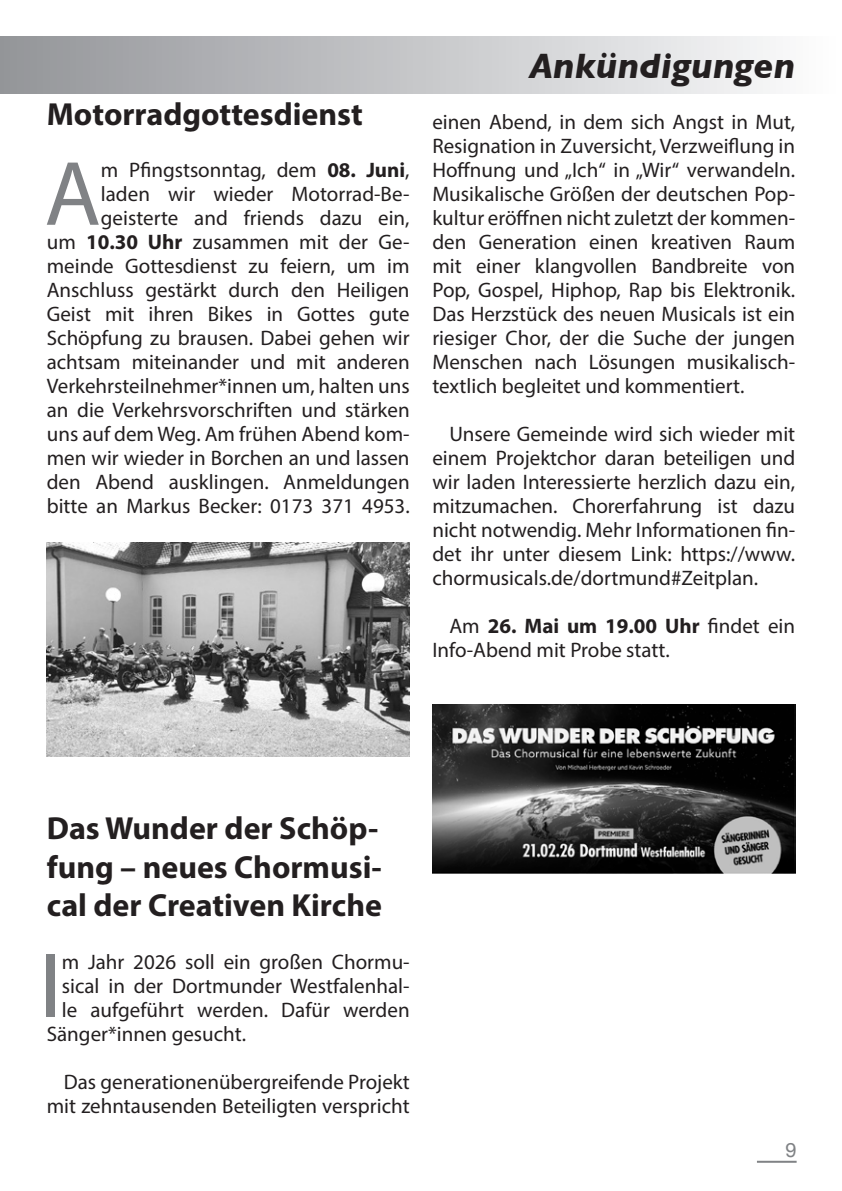
<style>
.page{position:relative;width:842px;height:1191px;background:#fff}
.page>*{position:absolute;margin:0;border:0;box-sizing:border-box;transform-origin:0 0}
.t1{font:92.2px "Myriad Pro";color:#808285}
.t2{font:italic 700 36px "Gill Sans";color:#231f20}
.t3{font:700 32px/38.4px "Myriad Pro";color:#231f20;text-align:justify}
.t4{font:21px/24px "Myriad Pro";color:#231f20;text-align:right}
.t5{font:20px "Helvetica Neue";color:#808285}
.s1{font-weight:700}
</style>
<div class="page">
<hr style="left:757px;top:1160px;width:40px;height:2px;background:#808285">
<div style="left:0;top:37px;width:842px;height:57px;background:linear-gradient(to right,#939498,#fdfdfe)"></div>
<img style="left:47px;top:542px;width:363px;height:214px">
<img style="left:432px;top:705px;width:363px;height:168px">
<h3 class="t3" style="left:47px;top:94px;width:318px">Motorradgottesdienst</h3>
<h1 class="t1" style="left:44px;top:137px;width:58px">A</h1>
<p class="t4" style="left:47px;top:157px;width:364px">m Pfingstsonntag, dem <span class="s1">08. Juni</span>, laden wir wieder Motorrad-Be&shy;geisterte and friends dazu ein,<br>um <span class="s1">10.30 Uhr</span> zusammen mit der Ge&shy;meinde Gottesdienst zu feiern, um im Anschluss gestärkt durch den Heiligen Geist mit ihren Bikes in Gottes gute Schöpfung zu brausen. Dabei gehen wir achtsam miteinander und mit anderen Verkehrsteilnehmer*innen um, halten uns an die Verkehrsvorschriften und stärken uns auf dem Weg. Am frühen Abend kom&shy;men wir wieder in Borchen an und lassen den Abend ausklingen. Anmeldungen bitte an Markus Becker: 0173 371 4953.</p>
<h2 class="t2" style="left:529px;top:44px;width:268px">Ankündigungen</h2>
<p class="t4" style="left:432px;top:109px;width:364px;text-align:justify">einen Abend, in dem sich Angst in Mut, Resignation in Zuversicht, Verzweiflung in Hoffnung und „Ich“ in „Wir“ verwandeln.<br>Musikalische Größen der deutschen Pop&shy;kultur eröffnen nicht zuletzt der kommen&shy;den Generation einen kreativen Raum mit einer klangvollen Bandbreite von Pop, Gospel, Hiphop, Rap bis Elektronik.<br>Das Herzstück des neuen Musicals ist ein riesiger Chor, der die Suche der jungen Menschen nach Lösungen musikalisch&shy;textlich begleitet und kommentiert.</p>
<p class="t4" style="left:432px;top:421px;width:364px;text-align:justify;text-indent:17px">Unsere Gemeinde wird sich wieder mit einem Projektchor daran beteiligen und wir laden Interessierte herzlich dazu ein, mitzumachen. Chorerfahrung ist dazu nicht notwendig. Mehr Informationen fin&shy;det ihr unter diesem Link: https://www. chormusicals.de/dortmund#Zeitplan.</p>
<p class="t4" style="left:432px;top:613px;width:364px;text-align:left;text-indent:17px">Am <span class="s1">26. Mai um 19.00 Uhr</span> findet ein<br>Info-Abend mit Probe statt.</p>
<h3 class="t3" style="left:47px;top:808px;width:337px">Das Wunder der Schöp&shy;fung – neues Chormusi&shy;cal der Creativen Kirche</h3>
<h1 class="t1" style="left:40px;top:929px;width:24px">I</h1>
<p class="t4" style="left:62px;top:949px;width:349px">m Jahr 2026 soll ein großen Chormu-</p>
<p class="t4" style="left:62px;top:973px;width:349px">sical in der Dortmunder Westfalenhal-</p>
<p class="t4" style="left:62px;top:997px;width:349px">le aufgeführt werden. Dafür werden</p>
<p class="t4" style="left:47px;top:1021px;width:201px">Sänger*innen gesucht.</p>
<p class="t4" style="left:47px;top:1069px;width:364px">Das generationenübergreifende Projekt mit zehntausenden Beteiligten verspricht</p>
<p class="t5" style="left:785px;top:1135px;width:13px">9</p>
</div>
